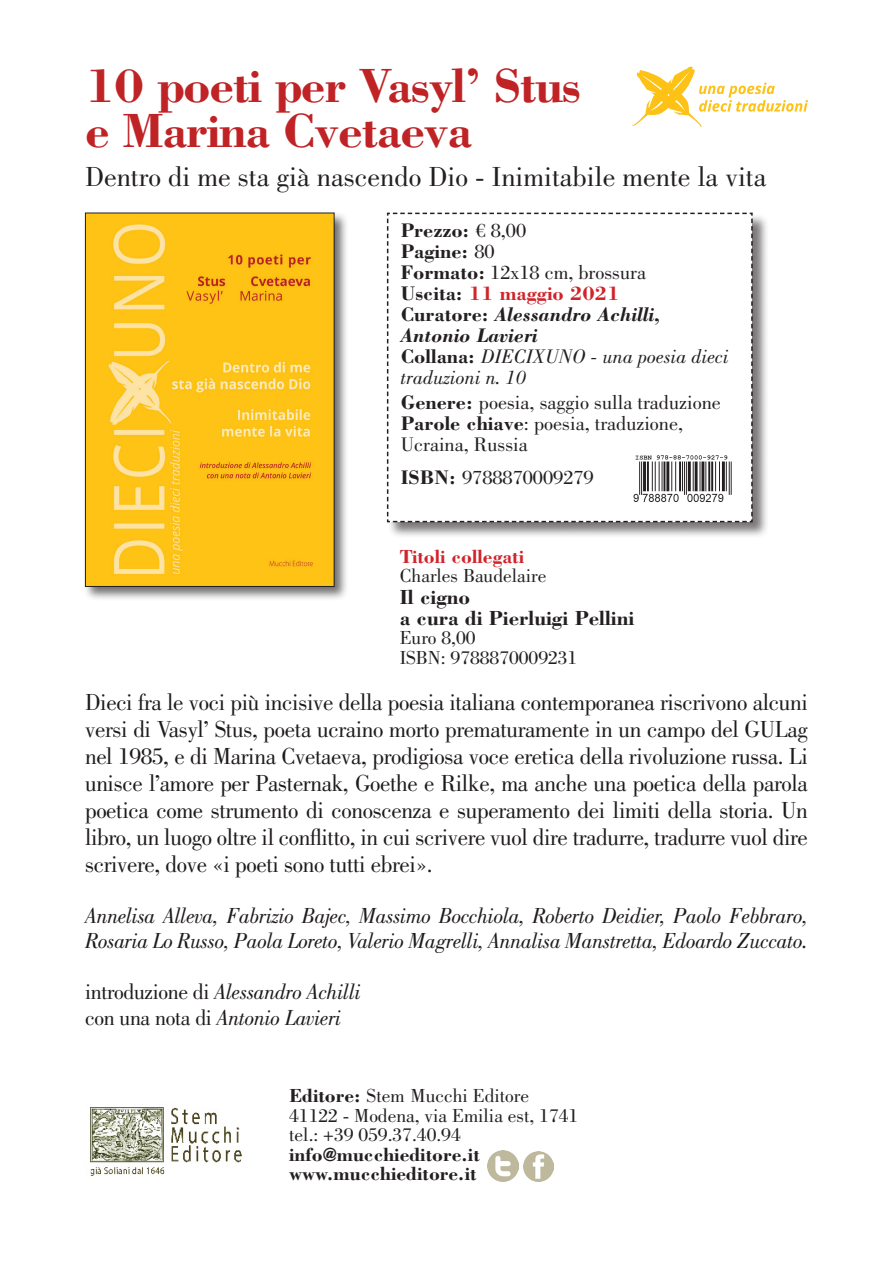
<style>
.page{position:relative;width:893px;height:1263px;background:#fff}
.page>*{position:absolute;margin:0;border:0;box-sizing:border-box;transform-origin:0 0}
.t1{font:700 49.5px/45px "Bodoni Std";letter-spacing:-.025em;color:#c02325}
.t2{font:28.5px "Bodoni Std";color:#231f20}
.t3{font:24px/27px "Bodoni Std";letter-spacing:-.015em;color:#1f1b1c;text-align:justify}
.t4{font:italic 22.5px/25.5px "Bodoni Std";letter-spacing:-.015em;color:#1f1b1c}
.t5{font:700 21px/21px "Bodoni Std";color:#231f20}
.t6{font:700 20.25px/21px "Bodoni Std";color:#231f20}
.t7{font:20.25px/21px "Bodoni Std";color:#231f20}
.t8{font:19.5px/19.5px "Bodoni Std";color:#231f20}
.t9{font:700 19.5px/19.5px "Bodoni Std";color:#231f20}
.t10{font:700 19.5px "Bodoni Std";color:#d1232a}
.s1{font-weight:400}
.s2{color:#d1232a}
.s3{font-style:italic}
.s4{font-weight:400;font-style:italic}
.s5{font-weight:700}
.s6{font-style:normal}
</style>
<div class="page">
<img style="left:90px;top:1107px;width:152px;height:69px">
<div style="left:83px;top:211px;width:266px;height:390px;background:#231f20;opacity:.65"></div>
<img style="left:87px;top:215px;width:245px;height:370px">
<div style="left:85px;top:213px;width:249px;height:374px;border:1px solid #231f20"></div>
<img style="left:523px;top:1151px;width:30px;height:30px">
<img style="left:488px;top:1150px;width:31px;height:31px">
<div style="left:388px;top:213px;width:381px;height:325px;background:#231f20;opacity:.6"></div>
<svg style="left:386px;top:212px;width:367px;height:311px"></svg>
<svg style="left:632px;top:67px;width:176px;height:61px"></svg>
<img style="left:634px;top:455px;width:97px;height:48px">
<h1 class="t1" style="left:85px;top:62px;width:497px">10 poeti per Vasyl’ Stus e Marina Cvetaeva</h1>
<p class="t2" style="left:85px;top:160px;width:683px">Dentro di me sta già nascendo Dio - Inimitabile mente la vita</p>
<p class="t6" style="left:401px;top:220px;width:329px">Prezzo: <span class="s1">€ 8,00<br></span>Pagine: <span class="s1">80<br></span>Formato: <span class="s1">12x18 cm, brossura<br></span>Uscita: <span class="s2">11 maggio 2021<br></span>Curatore: <span class="s3">Alessandro Achilli,<br>Antonio Lavieri<br></span>Collana: <span class="s4">DIECIXUNO - una poesia dieci traduzioni n. 10</span></p>
<p class="t7" style="left:401px;top:392px;width:321px"><span class="s5">Genere:</span> poesia, saggio sulla traduzione<br><span class="s5">Parole chiave</span>: poesia, traduzione,<br>Ucraina, Russia</p>
<p class="t7" style="left:401px;top:467px;width:194px"><span class="s5">ISBN:</span> 9788870009279</p>
<p class="t10" style="left:400px;top:544px;width:126px">Titoli collegati</p>
<p class="t8" style="left:400px;top:566px;width:148px">Charles Baudelaire</p>
<p class="t5" style="left:400px;top:586px;width:236px">Il cigno<br>a cura di Pierluigi Pellini</p>
<p class="t8" style="left:400px;top:628px;width:179px">Euro 8,00<br>ISBN: 9788870009231</p>
<p class="t3" style="left:85px;top:689px;width:724px">Dieci fra le voci più incisive della poesia italiana contemporanea riscrivono alcuni versi di Vasyl’ Stus, poeta ucraino morto prematuramente in un campo del GULag nel 1985, e di Marina Cvetaeva, prodigiosa voce eretica della rivoluzione russa. Li unisce l’amore per Pasternak, Goethe e Rilke, ma anche una poetica della parola poetica come strumento di conoscenza e superamento dei limiti della storia. Un libro, un luogo oltre il conflitto, in cui scrivere vuol dire tradurre, tradurre vuol dire scrivere, dove «i poeti sono tutti ebrei».</p>
<p class="t4" style="left:85px;top:903px;width:724px">Annelisa Alleva, Fabrizio Bajec, Massimo Bocchiola, Roberto Deidier, Paolo Febbraro,<br>Rosaria Lo Russo, Paola Loreto, Valerio Magrelli, Annalisa Manstretta, Edoardo Zuccato.</p>
<p class="t4" style="left:85px;top:979px;width:277px"><span class="s6">introduzione di</span> Alessandro Achilli <span class="s6">con una nota di</span> Antonio Lavieri</p>
<p class="t8" style="left:289px;top:1086px;width:291px"><span class="s5">Editore:</span> Stem Mucchi Editore<br>41122 - Modena, via Emilia est, 1741 tel.: +39 059.37.40.94</p>
<p class="t9" style="left:289px;top:1144px;width:192px">info@mucchieditore.it www.mucchieditore.it</p>
</div>
